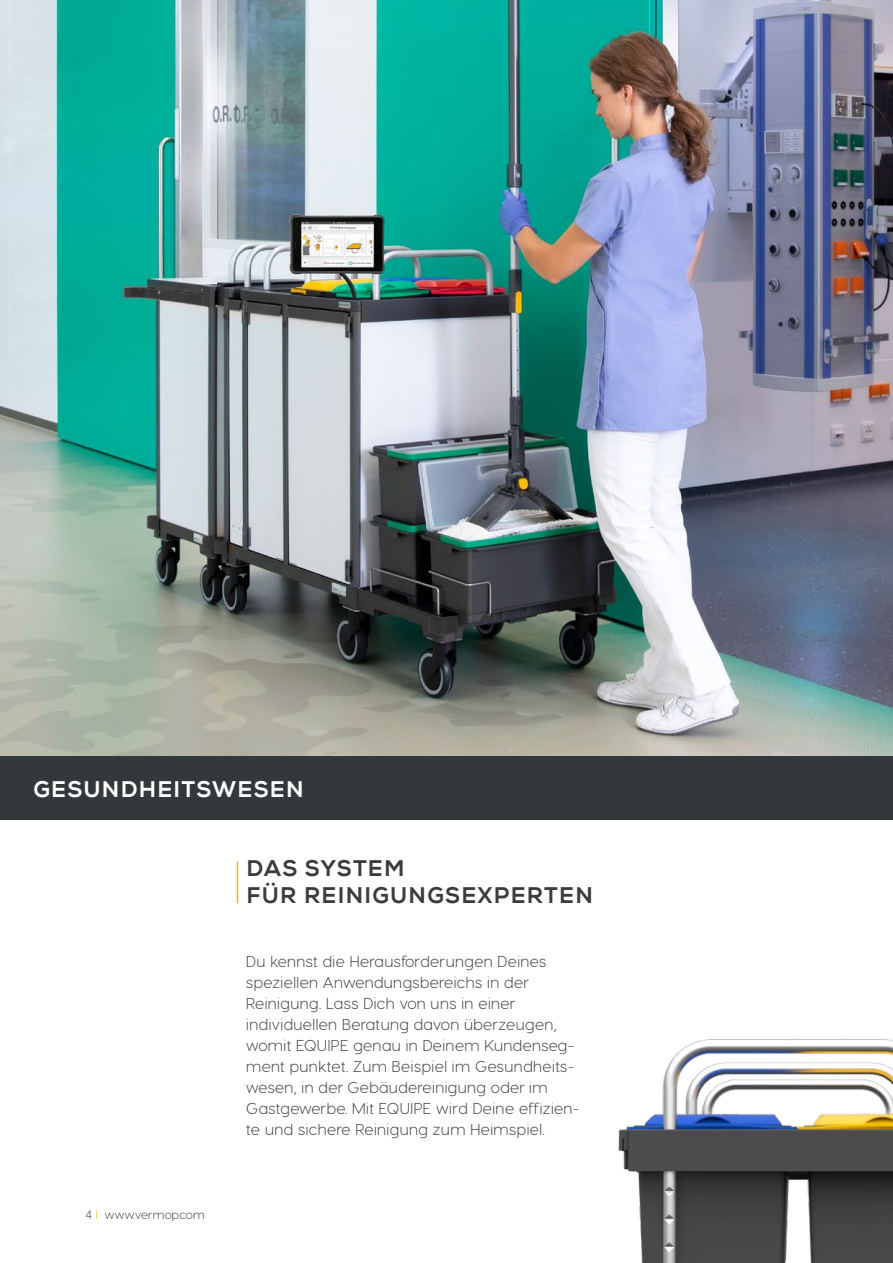
<style>
.page{position:relative;width:893px;height:1263px;background:#fff}
.page>*{position:absolute;margin:0;border:0;box-sizing:border-box;transform-origin:0 0}
.t1{font:22.5px/27px "Nexa X Bold";letter-spacing:.055em;color:#3c3c3b}
.t2{font:22.5px "Nexa X Bold";letter-spacing:.055em;color:#fff}
.t3{font:300 15.75px/21px "Visby Round CF";letter-spacing:.03em;color:#3c3c3b}
.t4{font:300 12px "Visby Round CF";letter-spacing:.01em;color:#3c3c3b}
.s1{color:#f9b104}
</style>
<div class="page">
<hr style="left:237px;top:862px;width:1px;height:41px;background:#f9b104">
<img style="left:618px;top:1039px;width:275px;height:224px">
<img style="left:0;top:0;width:893px;height:757px">
<div style="left:0;top:757px;width:893px;height:63px;background:#33393b"></div>
<h1 class="t2" style="left:33px;top:775px;width:272px">GESUNDHEITSWESEN</h1>
<h1 class="t1" style="left:246px;top:855px;width:348px">DAS SYSTEM<br>FÜR REINIGUNGSEXPERTEN</h1>
<p class="t4" style="left:86px;top:1207px;width:121px">4 <span class="s1">I</span> www.vermop.com</p>
<p class="t3" style="left:246px;top:950px;width:334px">Du kennst die Herausforderungen Deines speziellen Anwendungsbereichs in der Reinigung. Lass Dich von uns in einer individuellen Beratung davon überzeugen, womit EQUIPE genau in Deinem Kundenseg&shy;ment punktet. Zum Beispiel im Gesundheits&shy;wesen, in der Gebäudereinigung oder im Gastgewerbe. Mit EQUIPE wird Deine effizien&shy;te und sichere Reinigung zum Heimspiel.</p>
</div>
